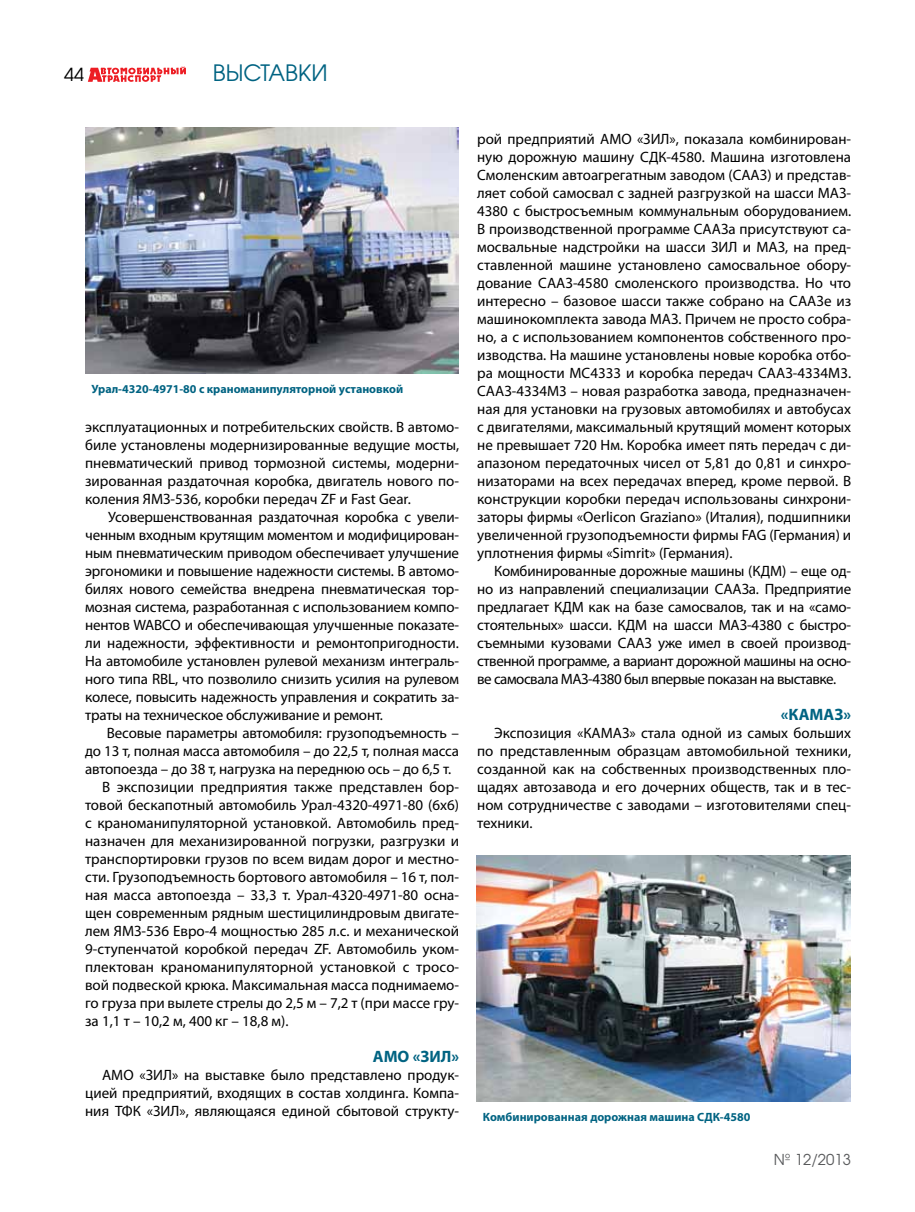
<style>
.page{position:relative;width:915px;height:1212px;background:#fff}
.page>*{position:absolute;margin:0;border:0;box-sizing:border-box;transform-origin:0 0}
.t1{font:22.5px "AG Avalanche C";color:#006382}
.t2{font:18px "AG Avalanche C";color:#000}
.t3{font:700 16.5px "Myriad Pro";color:#006382}
.t4{font:15px/18px "Myriad Pro";color:#000;text-align:justify}
.t5{font:15px "AG Avalanche C";color:#58595b}
.t6{font:700 12px "Myriad Pro";color:#006382}
</style>
<div class="page">
<svg style="left:88px;top:66px;width:98px;height:16px"></svg>
<img style="left:85px;top:128px;width:373px;height:246px">
<img style="left:476px;top:855px;width:374px;height:247px">
<p class="t2" style="left:64px;top:63px;width:21px">44</p>
<h1 class="t1" style="left:213px;top:59px;width:116px">ВЫСТАВКИ</h1>
<p class="t6" style="left:91px;top:381px;width:313px">Урал-4320-4971-80 с краноманипуляторной установкой</p>
<p class="t4" style="left:85px;top:418px;width:375px">эксплуатационных и потребительских свойств. В автомо&shy;биле установлены модернизированные ведущие мосты, пневматический привод тормозной системы, модерни&shy;зированная раздаточная коробка, двигатель нового по&shy;коления ЯМЗ-536, коробки передач ZF и Fast Gear.</p>
<p class="t4" style="left:85px;top:508px;width:375px;text-indent:23px">Усовершенствованная раздаточная коробка с увели&shy;ченным входным крутящим моментом и модифицирован&shy;ным пневматическим приводом обеспечивает улучшение эргономики и повышение надежности системы. В автомо&shy;билях нового семейства внедрена пневматическая тор&shy;мозная система, разработанная с использованием компо&shy;нентов WABCO и обеспечивающая улучшенные показате&shy;ли надежности, эффективности и ремонтопригодности.<br>На автомобиле установлен рулевой механизм интеграль&shy;ного типа RBL, что позволило снизить усилия на рулевом колесе, повысить надежность управления и сократить за&shy;траты на техническое обслуживание и ремонт.</p>
<p class="t4" style="left:107px;top:724px;width:353px">Весовые параметры автомобиля: грузоподъемность –</p>
<p class="t4" style="left:85px;top:742px;width:375px">до 13 т, полная масса автомобиля – до 22,5 т, полная масса</p>
<p class="t4" style="left:85px;top:760px;width:367px">автопоезда – до 38 т, нагрузка на переднюю ось – до 6,5 т.</p>
<p class="t4" style="left:102px;top:778px;width:358px">В экспозиции предприятия также представлен бор-</p>
<p class="t4" style="left:85px;top:796px;width:375px">товой бескапотный автомобиль Урал-4320-4971-80 (6х6)</p>
<p class="t4" style="left:85px;top:814px;width:375px">с краноманипуляторной установкой. Автомобиль пред-</p>
<p class="t4" style="left:85px;top:832px;width:375px">назначен для механизированной погрузки, разгрузки и</p>
<p class="t4" style="left:85px;top:850px;width:375px">транспортировки грузов по всем видам дорог и местно-</p>
<p class="t4" style="left:85px;top:868px;width:375px">сти. Грузоподъемность бортового автомобиля – 16 т, пол-</p>
<p class="t4" style="left:85px;top:886px;width:375px">ная масса автопоезда – 33,3 т. Урал-4320-4971-80 осна-</p>
<p class="t4" style="left:85px;top:904px;width:375px">щен современным рядным шестицилиндровым двигате-</p>
<p class="t4" style="left:85px;top:922px;width:375px">лем ЯМЗ-536 Евро-4 мощностью 285 л.с. и механической</p>
<p class="t4" style="left:85px;top:940px;width:375px">9-ступенчатой коробкой передач ZF. Автомобиль уком-</p>
<p class="t4" style="left:85px;top:958px;width:375px">плектован краноманипуляторной установкой с тросо-</p>
<p class="t4" style="left:85px;top:976px;width:375px">вой подвеской крюка. Максимальная масса поднимаемо-</p>
<p class="t4" style="left:85px;top:994px;width:375px">го груза при вылете стрелы до 2,5 м – 7,2 т (при массе гру-</p>
<p class="t4" style="left:85px;top:1012px;width:205px">за 1,1 т – 10,2 м, 400 кг – 18,8 м).</p>
<p class="t3" style="left:373px;top:1046px;width:88px">АМО «ЗИЛ»</p>
<p class="t4" style="left:85px;top:1066px;width:375px;text-indent:17px">АМО «ЗИЛ» на выставке было представлено продук&shy;цией предприятий, входящих в состав холдинга. Компа&shy;ния ТФК «ЗИЛ», являющаяся единой сбытовой структу-</p>
<p class="t4" style="left:477px;top:130px;width:375px">рой предприятий АМО «ЗИЛ», показала комбинирован&shy;ную дорожную машину СДК-4580. Машина изготовлена Смоленским автоагрегатным заводом (СААЗ) и представ&shy;ляет собой самосвал с задней разгрузкой на шасси МАЗ-4380 с быстросъемным коммунальным оборудованием.<br>В производственной программе СААЗа присутствуют са&shy;мосвальные надстройки на шасси ЗИЛ и МАЗ, на пред&shy;ставленной машине установлено самосвальное обору&shy;дование СААЗ-4580 смоленского производства. Но что интересно – базовое шасси также собрано на СААЗе из машинокомплекта завода МАЗ. Причем не просто собра&shy;но, а с использованием компонентов собственного про&shy;изводства. На машине установлены новые коробка отбо&shy;ра мощности МС4333 и коробка передач СААЗ-4334М3.<br>СААЗ-4334М3 – новая разработка завода, предназначен&shy;ная для установки на грузовых автомобилях и автобусах с двигателями, максимальный крутящий момент которых не превышает 720 Нм. Коробка имеет пять передач с ди&shy;апазоном передаточных чисел от 5,81 до 0,81 и синхро&shy;низаторами на всех передачах вперед, кроме первой. В конструкции коробки передач использованы синхрони&shy;заторы фирмы «Oerlicon Graziano» (Италия), подшипники увеличенной грузоподъемности фирмы FAG (Германия) и уплотнения фирмы «Simrit» (Германия).</p>
<p class="t4" style="left:477px;top:562px;width:375px;text-indent:17px">Комбинированные дорожные машины (КДМ) – еще од&shy;но из направлений специализации СААЗа. Предприятие предлагает КДМ как на базе самосвалов, так и на «само&shy;стоятельных» шасси. КДМ на шасси МАЗ-4380 с быстро&shy;съемными кузовами СААЗ уже имел в своей производ&shy;ственной программе, а вариант дорожной машины на осно&shy;ве самосвала МАЗ-4380 был впервые показан на выставке.</p>
<p class="t3" style="left:780px;top:704px;width:72px">«КАМАЗ»</p>
<p class="t4" style="left:477px;top:724px;width:375px;text-indent:17px">Экспозиция «КАМАЗ» стала одной из самых больших по представленным образцам автомобильной техники, созданной как на собственных производственных пло&shy;щадях автозавода и его дочерних обществ, так и в тес&shy;ном сотрудничестве с заводами – изготовителями спец&shy;техники.</p>
<p class="t6" style="left:483px;top:1109px;width:269px">Комбинированная дорожная машина СДК-4580</p>
<p class="t5" style="left:773px;top:1150px;width:79px">№ 12/2013</p>
</div>
